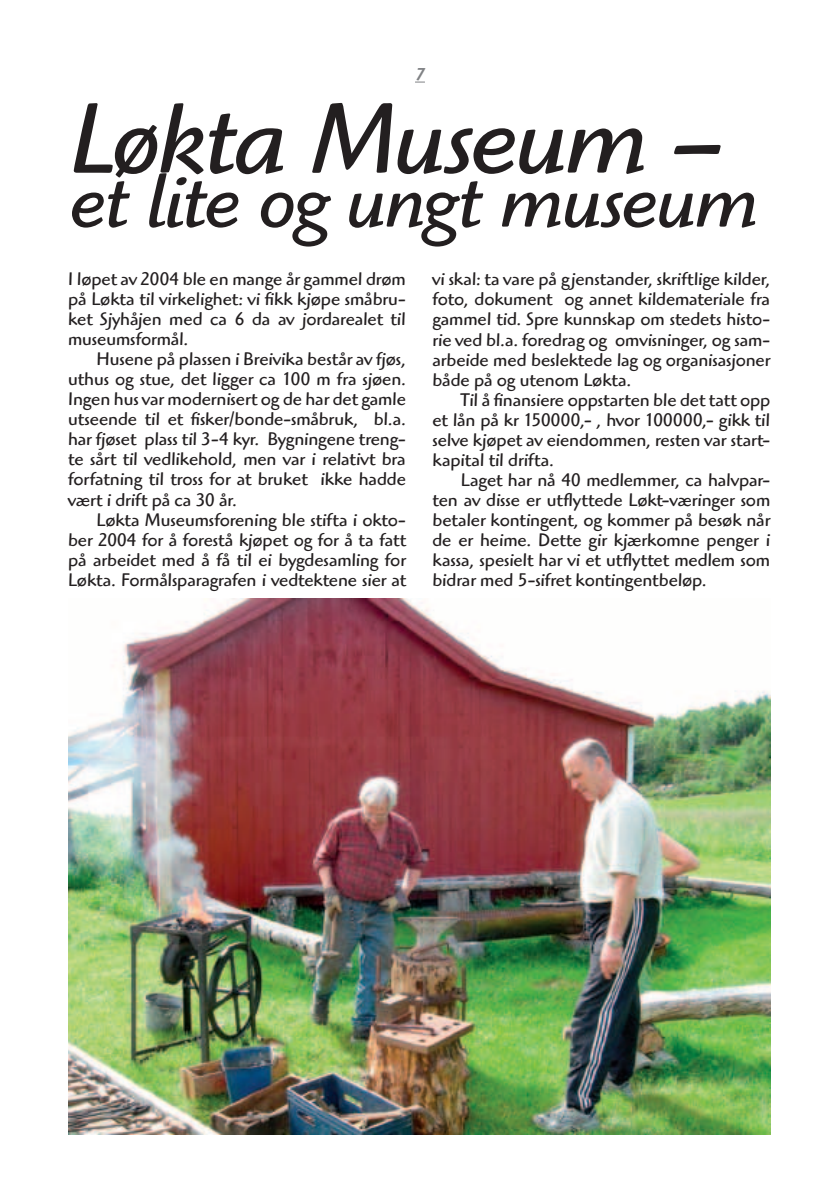
<style>
.page{position:relative;width:840px;height:1191px;background:#fff}
.page>*{position:absolute;margin:0;border:0;box-sizing:border-box;transform-origin:0 0}
.t1{font:italic 104px "Highlander Std";letter-spacing:-.02em;color:#231f20}
.t2{font:italic 80px "Highlander Std";letter-spacing:-.02em;color:#231f20}
.t3{font:19px/20px "Highlander Std";color:#231f20;text-align:justify}
.t4{font:italic 500 18px "Highlander Std";color:#808285}
</style>
<div class="page">
<img style="left:68px;top:598px;width:701px;height:536px">
<p class="t4" style="left:415px;top:64px;width:11px">7</p>
<h1 class="t1" style="left:70px;top:80px;width:654px">Løkta Museum –</h1>
<h2 class="t2" style="left:70px;top:155px;width:689px">et lite og ungt museum</h2>
<p class="t3" style="left:68px;top:269px;width:339px">I løpet av 2004 ble en mange år gammel drøm på Løkta til virkelighet: vi fikk kjøpe småbru&shy;ket Sjyhåjen med ca 6 da av jordarealet til museumsformål.</p>
<p class="t3" style="left:68px;top:349px;width:339px;text-indent:28px">Husene på plassen i Breivika består av fjøs, uthus og stue, det ligger ca 100 m fra sjøen.<br>Ingen hus var modernisert og de har det gamle utseende til et fisker/bonde-småbruk, bl.a. har fjøset plass til 3-4 kyr. Bygningene treng&shy;te sårt til vedlikehold, men var i relativt bra forfatning til tross for at bruket ikke hadde vært i drift på ca 30 år.</p>
<p class="t3" style="left:68px;top:509px;width:339px;text-indent:28px">Løkta Museumsforening ble stifta i okto&shy;ber 2004 for å forestå kjøpet og for å ta fatt på arbeidet med å få til ei bygdesamling for Løkta. Formålsparagrafen i vedtektene sier at</p>
<p class="t3" style="left:432px;top:269px;width:339px">vi skal: ta vare på gjenstander, skriftlige kilder, foto, dokument og annet kildemateriale fra gammel tid. Spre kunnskap om stedets histo&shy;rie ved bl.a. foredrag og omvisninger, og sam&shy;arbeide med beslektede lag og organisasjoner både på og utenom Løkta.</p>
<p class="t3" style="left:432px;top:389px;width:339px;text-indent:28px">Til å finansiere oppstarten ble det tatt opp et lån på kr 150000,- , hvor 100000,- gikk til selve kjøpet av eiendommen, resten var start&shy;kapital til drifta.</p>
<p class="t3" style="left:432px;top:469px;width:339px;text-indent:28px">Laget har nå 40 medlemmer, ca halvpar&shy;ten av disse er utflyttede Løkt-væringer som betaler kontingent, og kommer på besøk når de er heime. Dette gir kjærkomne penger i kassa, spesielt har vi et utflyttet medlem som bidrar med 5-sifret kontingentbeløp.</p>
</div>
